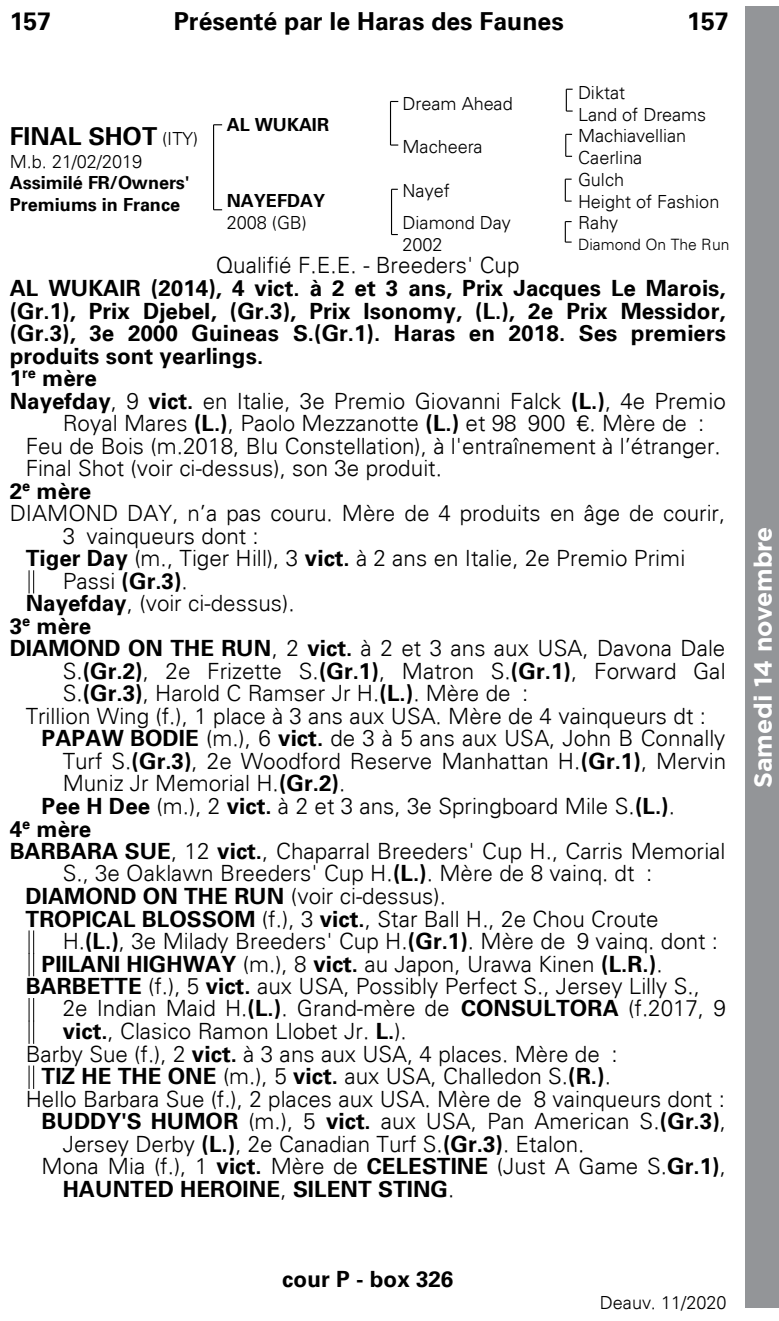
<style>
.page{position:relative;width:779px;height:1321px;background:#fff}
.page>*{position:absolute;margin:0;border:0;box-sizing:border-box;transform-origin:0 0}
.t1{font:700 24.75px "Univers 65";color:#000}
.t2{font:700 24.75px "Gotham";color:#fff}
.t3{font:300 22.5px "Univers 45";color:#000}
.t4{font:700 22.5px/22.5px "Univers 65";color:#000}
.t5{font:300 18px/21.6px "Univers 45";letter-spacing:-.005em;color:#000}
.t6{font:700 18px/21.4px "Univers 65";color:#000}
.t7{font:300 15.75px "Univers 45";color:#000}
.s1{font-family:"Univers 45";font-weight:300;font-size:18px}
.s2{font-family:"Univers 65";font-weight:700}
.s3{font-family:"Univers 45";font-weight:300}
</style>
<div class="page">
<div style="left:745px;top:6px;width:33px;height:1301px;background:#939598"></div>
<svg style="left:29px;top:570px;width:5px;height:23px"></svg>
<svg style="left:29px;top:930px;width:5px;height:45px"></svg>
<svg style="left:29px;top:998px;width:5px;height:45px"></svg>
<svg style="left:29px;top:1065px;width:5px;height:23px"></svg>
<hr style="left:213px;top:125px;width:1px;height:85px;background:#000">
<svg style="left:390px;top:144px;width:8px;height:2px"></svg>
<hr style="left:390px;top:101px;width:1px;height:44px;background:#000">
<hr style="left:391px;top:189px;width:1px;height:45px;background:#000">
<svg style="left:564px;top:221px;width:7px;height:22px"></svg>
<svg style="left:565px;top:134px;width:6px;height:23px"></svg>
<svg style="left:564px;top:178px;width:7px;height:24px"></svg>
<svg style="left:565px;top:89px;width:7px;height:23px"></svg>
<p class="t1" style="left:10px;top:7px;width:43px">157</p>
<p class="t1" style="left:174px;top:7px;width:391px">Présenté par le Haras des Faunes</p>
<p class="t1" style="left:686px;top:7px;width:43px">157</p>
<p class="t1" style="left:10px;top:122px;width:190px">FINAL SHOT <span class="s1">(ITY)</span></p>
<p class="t5" style="left:10px;top:151px;width:134px">M.b. 21/02/2019</p>
<p class="t6" style="left:10px;top:172px;width:181px">Assimilé FR/Owners'<br>Premiums in France</p>
<p class="t6" style="left:227px;top:114px;width:104px">AL WUKAIR</p>
<p class="t6" style="left:227px;top:190px;width:100px">NAYEFDAY</p>
<p class="t5" style="left:227px;top:212px;width:82px">2008 (GB)</p>
<p class="t5" style="left:402px;top:92px;width:112px">Dream Ahead</p>
<p class="t5" style="left:577px;top:82px;width:130px">Diktat<br>Land of Dreams</p>
<p class="t5" style="left:402px;top:136px;width:81px">Macheera</p>
<p class="t5" style="left:577px;top:125px;width:110px">Machiavellian<br>Caerlina</p>
<p class="t5" style="left:402px;top:179px;width:49px">Nayef</p>
<p class="t5" style="left:577px;top:169px;width:143px">Gulch<br>Height of Fashion</p>
<p class="t5" style="left:402px;top:212px;width:110px">Diamond Day<br>2002</p>
<p class="t5" style="left:577px;top:212px;width:42px">Rahy</p>
<p class="t7" style="left:577px;top:235px;width:153px">Diamond On The Run</p>
<p class="t3" style="left:215px;top:252px;width:305px">Qualifié F.E.E. - Breeders' Cup</p>
<p class="t4" style="left:10px;top:277px;width:717px">AL WUKAIR (2014), 4 vict. à 2 et 3 ans, Prix Jacques Le Marois, (Gr.1), Prix Djebel, (Gr.3), Prix Isonomy, (L.), 2e Prix Messidor, (Gr.3), 3e 2000 Guineas S.(Gr.1). Haras en 2018. Ses premiers produits sont yearlings.<br>1<sup>re</sup> mère</p>
<p class="t3" style="left:10px;top:387px;width:717px"><span class="s2">Nayefday</span>, 9 <span class="s2">vict.</span> en Italie, 3e Premio Giovanni Falck <span class="s2">(L.)</span>, 4e Premio</p>
<p class="t3" style="left:63px;top:409px;width:643px">Royal Mares <span class="s2">(L.)</span>, Paolo Mezzanotte <span class="s2">(L.)</span> et 98 900 €. Mère de :</p>
<p class="t3" style="left:26px;top:432px;width:696px">Feu de Bois (m.2018, Blu Constellation), à l'entraînement à l’étranger.</p>
<p class="t3" style="left:26px;top:454px;width:417px">Final Shot (voir ci-dessus), son 3e produit.</p>
<p class="t4" style="left:10px;top:480px;width:83px">2<sup>e</sup> mère</p>
<p class="t3" style="left:10px;top:499px;width:716px">DIAMOND DAY, n’a pas couru. Mère de 4 produits en âge de courir,</p>
<p class="t3" style="left:63px;top:522px;width:197px">3 vainqueurs dont :</p>
<p class="t3" style="left:26px;top:544px;width:660px"><span class="s2">Tiger Day</span> (m., Tiger Hill), 3 <span class="s2">vict.</span> à 2 ans en Italie, 2e Premio Primi</p>
<p class="t3" style="left:63px;top:567px;width:127px">Passi <span class="s2">(Gr.3)</span>.</p>
<p class="t3" style="left:26px;top:589px;width:270px"><span class="s2">Nayefday</span>, (voir ci-dessus).</p>
<p class="t4" style="left:10px;top:615px;width:83px">3<sup>e</sup> mère</p>
<p class="t3" style="left:10px;top:634px;width:716px"><span class="s2">DIAMOND ON THE RUN</span>, 2 <span class="s2">vict.</span> à 2 et 3 ans aux USA, Davona Dale</p>
<p class="t3" style="left:63px;top:657px;width:664px">S.<span class="s2">(Gr.2)</span>, 2e Frizette S.<span class="s2">(Gr.1)</span>, Matron S.<span class="s2">(Gr.1)</span>, Forward Gal</p>
<p class="t3" style="left:63px;top:679px;width:467px">S.<span class="s2">(Gr.3)</span>, Harold C Ramser Jr H.<span class="s2">(L.)</span>. Mère de :</p>
<p class="t3" style="left:26px;top:702px;width:681px">Trillion Wing (f.), 1 place à 3 ans aux USA. Mère de 4 vainqueurs dt :</p>
<p class="t3" style="left:42px;top:724px;width:685px"><span class="s2">PAPAW BODIE</span> (m.), 6 <span class="s2">vict.</span> de 3 à 5 ans aux USA, John B Connally</p>
<p class="t3" style="left:63px;top:747px;width:664px">Turf S.<span class="s2">(Gr.3)</span>, 2e Woodford Reserve Manhattan H.<span class="s2">(Gr.1)</span>, Mervin</p>
<p class="t3" style="left:63px;top:769px;width:284px">Muniz Jr Memorial H.<span class="s2">(Gr.2)</span>.</p>
<p class="t3" style="left:42px;top:792px;width:634px"><span class="s2">Pee H Dee</span> (m.), 2 <span class="s2">vict.</span> à 2 et 3 ans, 3e Springboard Mile S.<span class="s2">(L.)</span>.</p>
<p class="t4" style="left:10px;top:817px;width:83px">4<sup>e</sup> mère</p>
<p class="t3" style="left:10px;top:837px;width:717px"><span class="s2">BARBARA SUE</span>, 12 <span class="s2">vict.</span>, Chaparral Breeders' Cup H., Carris Memorial</p>
<p class="t3" style="left:63px;top:859px;width:591px">S., 3e Oaklawn Breeders' Cup H.<span class="s2">(L.)</span>. Mère de 8 vainq. dt :</p>
<p class="t3" style="left:26px;top:882px;width:421px"><span class="s2">DIAMOND ON THE RUN</span> (voir ci-dessus).</p>
<p class="t3" style="left:26px;top:904px;width:634px"><span class="s2">TROPICAL BLOSSOM</span> (f.), 3 <span class="s2">vict.</span>, Star Ball H., 2e Chou Croute</p>
<p class="t3" style="left:63px;top:927px;width:656px">H.<span class="s2">(L.)</span>, 3e Milady Breeders' Cup H.<span class="s2">(Gr.1)</span>. Mère de 9 vainq. dont :</p>
<p class="t4" style="left:42px;top:952px;width:622px">PIILANI HIGHWAY <span class="s3">(m.), 8</span> vict. <span class="s3">au Japon, Urawa Kinen</span> (L.R.)<span class="s3">.</span></p>
<p class="t3" style="left:26px;top:972px;width:675px"><span class="s2">BARBETTE</span> (f.), 5 <span class="s2">vict.</span> aux USA, Possibly Perfect S., Jersey Lilly S.,</p>
<p class="t3" style="left:63px;top:994px;width:664px">2e Indian Maid H.<span class="s2">(L.)</span>. Grand-mère de <span class="s2">CONSULTORA</span> (f.2017, 9</p>
<p class="t3" style="left:63px;top:1017px;width:345px"><span class="s2">vict.</span>, Clasico Ramon Llobet Jr. <span class="s2">L.</span>).</p>
<p class="t3" style="left:26px;top:1039px;width:593px">Barby Sue (f.), 2 <span class="s2">vict.</span> à 3 ans aux USA, 4 places. Mère de :</p>
<p class="t3" style="left:42px;top:1062px;width:570px"><span class="s2">TIZ HE THE ONE</span> (m.), 5 <span class="s2">vict.</span> aux USA, Challedon S.<span class="s2">(R.)</span>.</p>
<p class="t3" style="left:26px;top:1085px;width:700px">Hello Barbara Sue (f.), 2 places aux USA. Mère de 8 vainqueurs dont :</p>
<p class="t3" style="left:42px;top:1107px;width:685px"><span class="s2">BUDDY'S HUMOR</span> (m.), 5 <span class="s2">vict.</span> aux USA, Pan American S.<span class="s2">(Gr.3)</span>,</p>
<p class="t3" style="left:63px;top:1129px;width:523px">Jersey Derby <span class="s2">(L.)</span>, 2e Canadian Turf S.<span class="s2">(Gr.3)</span>. Etalon.</p>
<p class="t3" style="left:42px;top:1152px;width:685px">Mona Mia (f.), 1 <span class="s2">vict.</span> Mère de <span class="s2">CELESTINE</span> (Just A Game S.<span class="s2">Gr.1)</span>,</p>
<p class="t4" style="left:63px;top:1177px;width:393px">HAUNTED HEROINE<span class="s3">,</span> SILENT STING<span class="s3">.</span></p>
<p class="t2" style="left:746px;top:788px;width:263px;rotate:-90deg">Samedi 14 novembre</p>
<p class="t4" style="left:282px;top:1267px;width:172px">cour P - box 326</p>
<p class="t5" style="left:599px;top:1291px;width:128px">Deauv. 11/2020</p>
</div>
